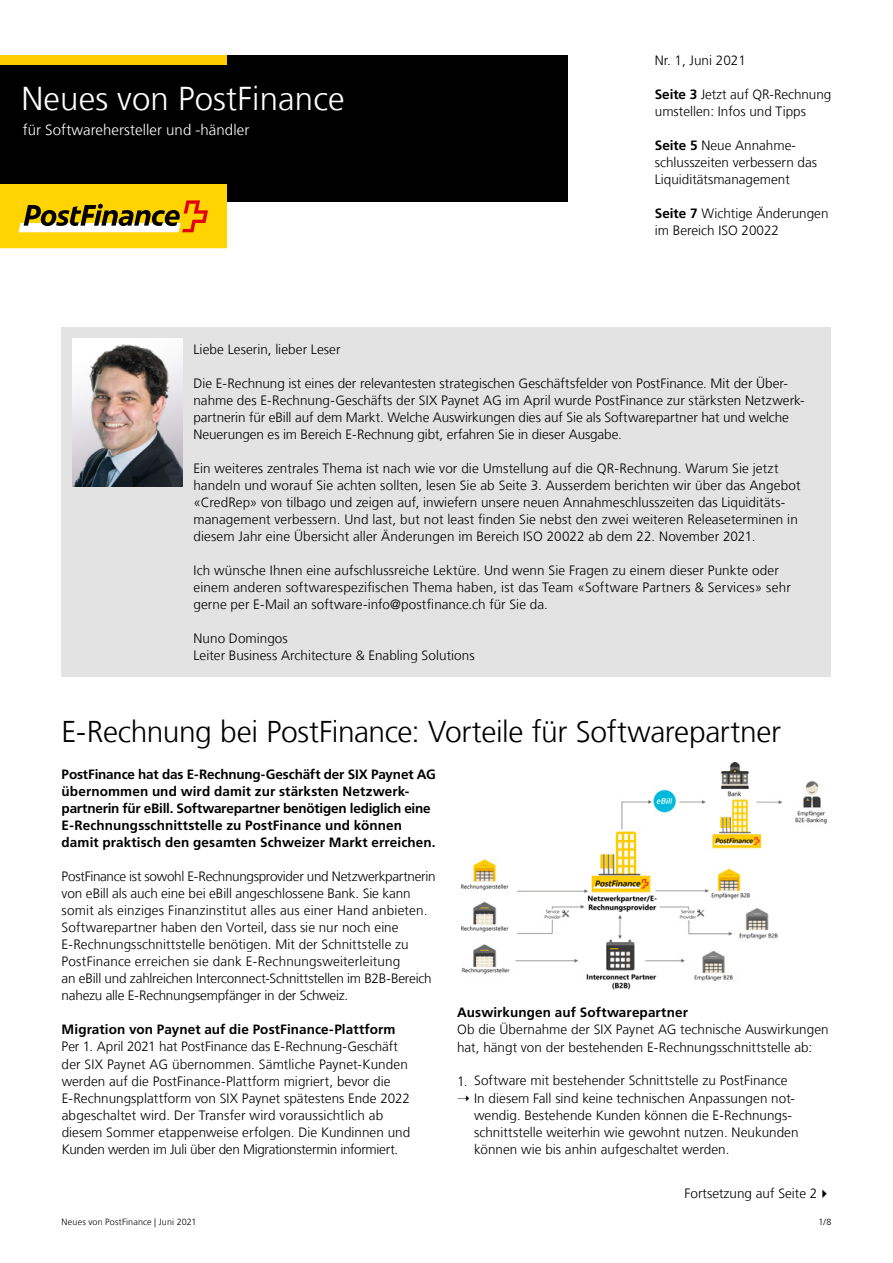
<style>
.page{position:relative;width:893px;height:1263px;background:#fff}
.page>*{position:absolute;margin:0;border:0;box-sizing:border-box;transform-origin:0 0}
.t1{font:300 33px "Frutiger";letter-spacing:.005em;color:#fff}
.t2{font:300 30px "Frutiger";letter-spacing:-.015em;color:#000}
.t3{font:300 15px "Frutiger";letter-spacing:.005em;color:#fff}
.t4{font:300 13.5px/17px "Frutiger";letter-spacing:.005em;color:#000}
.t5{font:700 13.5px/17px "Frutiger";letter-spacing:.005em;color:#000}
.t6{font:300 9px "Frutiger";letter-spacing:.015em;color:#000}
.s1{font-weight:700}
</style>
<div class="page">
<div style="left:0;top:55px;width:568px;height:147px;background:#000"></div>
<svg style="left:0;top:185px;width:227px;height:63px"></svg>
<div style="left:0;top:55px;width:227px;height:10px;background:#ffcd00"></div>
<div style="left:62px;top:327px;width:769px;height:350px;background:#e3e3e3"></div>
<img style="left:461px;top:762px;width:366px;height:228px">
<img style="left:72px;top:338px;width:111px;height:149px">
<h1 class="t1" style="left:21px;top:79px;width:325px">Neues von PostFinance</h1>
<h1 class="t3" style="left:23px;top:121px;width:228px">für Softwarehersteller und -händler</h1>
<p class="t4" style="left:655px;top:52px;width:93px">Nr. 1, Juni 2021</p>
<p class="t4" style="left:655px;top:86px;width:178px"><span class="s1">Seite 3</span> Jetzt auf QR-Rechnung umstellen: Infos und Tipps</p>
<p class="t4" style="left:655px;top:137px;width:164px"><span class="s1">Seite 5</span> Neue Annahme&shy;schlusszeiten verbessern das<br>Liquiditätsmanagement</p>
<p class="t4" style="left:655px;top:205px;width:175px"><span class="s1">Seite 7</span> Wichtige Änderungen im Bereich ISO 20022</p>
<p class="t4" style="left:193px;top:341px;width:149px">Liebe Leserin, lieber Leser</p>
<p class="t4" style="left:193px;top:375px;width:613px">Die E-Rechnung ist eines der relevantesten strategischen Geschäftsfelder von PostFinance. Mit der Über&shy;nahme des E-Rechnung-Geschäfts der SIX Paynet AG im April wurde PostFinance zur stärksten Netzwerk&shy;partnerin für eBill auf dem Markt. Welche Auswirkungen dies auf Sie als Softwarepartner hat und welche Neuerungen es im Bereich E-Rechnung gibt, erfahren Sie in dieser Ausgabe.</p>
<p class="t4" style="left:193px;top:460px;width:608px">Ein weiteres zentrales Thema ist nach wie vor die Umstellung auf die QR-Rechnung. Warum Sie jetzt handeln und worauf Sie achten sollten, lesen Sie ab Seite 3. Ausserdem berichten wir über das Angebot «CredRep» von tilbago und zeigen auf, inwiefern unsere neuen Annahmeschlusszeiten das Liquiditäts&shy;management verbessern. Und last, but not least finden Sie nebst den zwei weiteren Releaseterminen in diesem Jahr eine Übersicht aller Änderungen im Bereich ISO 20022 ab dem 22. November 2021.</p>
<p class="t4" style="left:193px;top:562px;width:599px">Ich wünsche Ihnen eine aufschlussreiche Lektüre. Und wenn Sie Fragen zu einem dieser Punkte oder einem anderen softwarespezifischen Thema haben, ist das Team «Software Partners &amp; Services» sehr gerne per E-Mail an software-info@postfinance.ch für Sie da.</p>
<p class="t4" style="left:193px;top:630px;width:283px">Nuno Domingos<br>Leiter Business Architecture &amp; Enabling Solutions</p>
<h2 class="t2" style="left:62px;top:714px;width:721px">E-Rechnung bei PostFinance: Vorteile für Softwarepartner</h2>
<p class="t5" style="left:62px;top:766px;width:376px">PostFinance hat das E-Rechnung-Geschäft der SIX Paynet AG übernommen und wird damit zur stärksten Netzwerk&shy;partnerin für eBill. Softwarepartner benötigen lediglich eine E-Rechnungsschnittstelle zu PostFinance und können damit praktisch den gesamten Schweizer Markt erreichen.</p>
<p class="t4" style="left:62px;top:868px;width:375px">PostFinance ist sowohl E-Rechnungsprovider und Netzwerkpartnerin von eBill als auch eine bei eBill angeschlossene Bank. Sie kann somit als einziges Finanzinstitut alles aus einer Hand anbieten.<br>Softwarepartner haben den Vorteil, dass sie nur noch eine E-Rechnungsschnittstelle benötigen. Mit der Schnittstelle zu PostFinance erreichen sie dank E-Rechnungsweiterleitung<br>an eBill und zahlreichen Interconnect-Schnittstellen im B2B-Bereich nahezu alle E-Rechnungsempfänger in der Schweiz.</p>
<h3 class="t5" style="left:62px;top:1021px;width:335px">Migration von Paynet auf die PostFinance-Plattform</h3>
<p class="t4" style="left:62px;top:1038px;width:350px">Per 1. April 2021 hat PostFinance das E-Rechnung-Geschäft der SIX Paynet AG übernommen. Sämtliche Paynet-Kunden werden auf die PostFinance-Plattform migriert, bevor die E-Rechnungsplattform von SIX Paynet spätestens Ende 2022 abgeschaltet wird. Der Transfer wird voraussichtlich ab diesem Sommer etappenweise erfolgen. Die Kundinnen und Kunden werden im Juli über den Migrationstermin informiert.</p>
<h3 class="t5" style="left:457px;top:1004px;width:232px">Auswirkungen auf Softwarepartner</h3>
<p class="t4" style="left:457px;top:1021px;width:373px">Ob die Übernahme der SIX Paynet AG technische Auswirkungen hat, hängt von der bestehenden E-Rechnungsschnittstelle ab:</p>
<p class="t4" style="left:457px;top:1072px;width:332px">1. Software mit bestehender Schnittstelle zu PostFinance</p>
<p class="t4" style="left:457px;top:1089px;width:339px">➝ In diesem Fall sind keine technischen Anpassungen not-</p>
<p class="t4" style="left:474px;top:1106px;width:319px">wendig. Bestehende Kunden können die E-Rechnungs-</p>
<p class="t4" style="left:474px;top:1123px;width:326px">schnittstelle weiterhin wie gewohnt nutzen. Neukunden</p>
<p class="t4" style="left:474px;top:1140px;width:257px">können wie bis anhin aufgeschaltet werden.</p>
<p class="t4" style="left:685px;top:1185px;width:148px">Fortsetzung auf Seite 2✔</p>
<p class="t6" style="left:62px;top:1216px;width:136px">Neues von PostFinance | Juni 2021</p>
<p class="t6" style="left:818px;top:1216px;width:14px">1/8</p>
</div>
